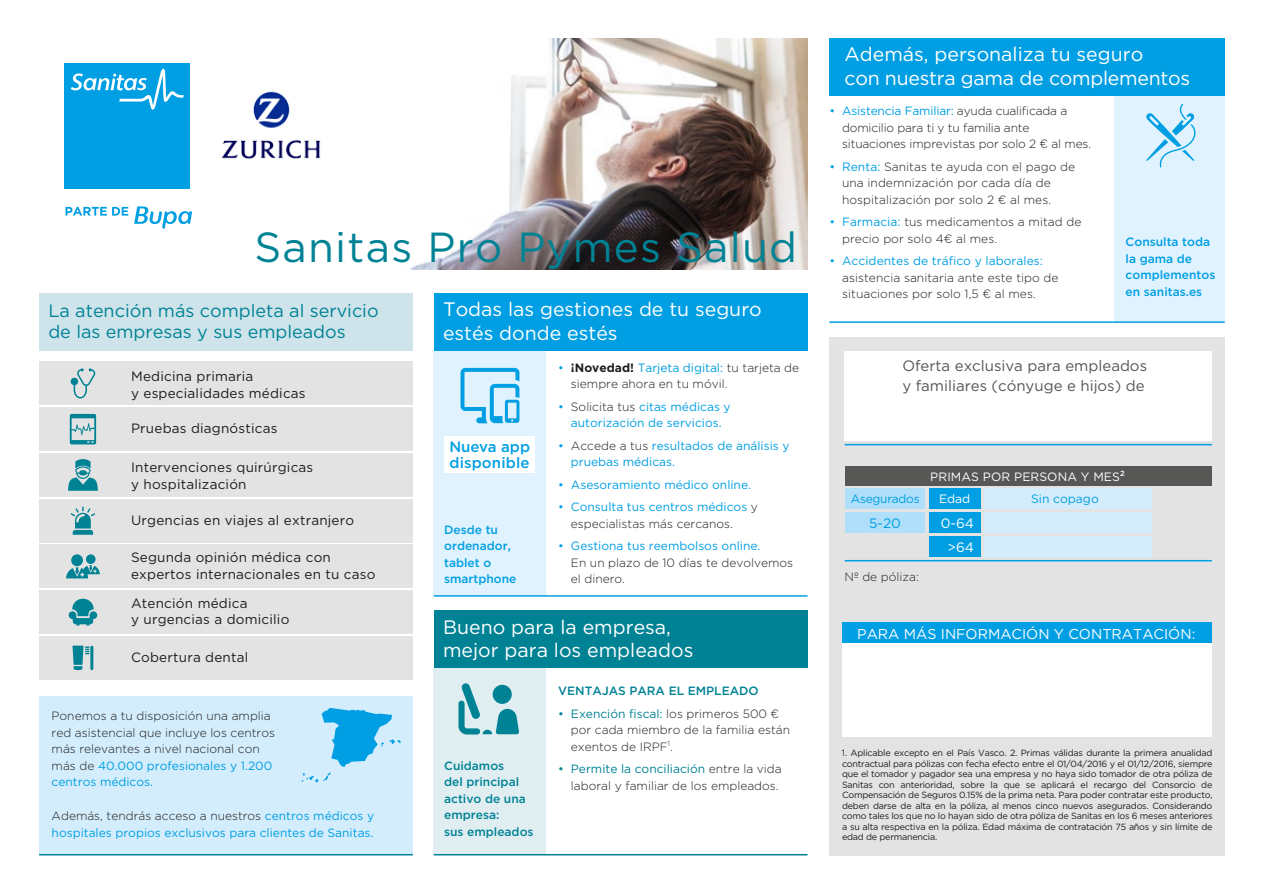
<style>
.page{position:relative;width:1263px;height:893px;background:#fff}
.page>*{position:absolute;margin:0;border:0;box-sizing:border-box;transform-origin:0 0}
.t1{font:42px "Gotham";letter-spacing:.03em;color:#008295}
.t2{font:19.5px/23.4px "Gotham";color:#fff}
.t3{font:18px/20.7px "Gotham";color:#008295}
.t4{font:15px/19.5px "Gotham";color:#575756}
.t5{font:500 15px/15.9px "Gotham";letter-spacing:.01em;color:#009fe3}
.t6{font:14.25px "Gotham";color:#fff}
.t7{font:13.65px/24.2px "Gotham";color:#fff;text-align:center}
.t8{font:13.65px "Gotham";color:#009fe3}
.t9{font:13.5px/16.2px "Gotham";letter-spacing:.015em;color:#1d1d1b}
.t10{font:12.15px/21.9px "Gotham";letter-spacing:.01em;color:#fff}
.t11{font:12.15px "Gotham";color:#009fe3}
.t12{font:300 12px/16.5px "Gotham";color:#1d1d1b}
.t13{font:12px/16.5px "Gotham";color:#009fe3}
.t14{font:500 12px/16.5px "Gotham";color:#009fe3}
.t15{font:500 12px/16.5px "Gotham";color:#008295}
.t16{font:300 12px "Gotham";color:#1f1f1d}
.t17{font:12px "Gotham";letter-spacing:-.025em;color:#009fe3}
.t18{font:9px/10.5px "Gotham";letter-spacing:-.025em;color:#1d1d1b;text-align:justify}
.s1{font-weight:400;color:#009fe3}
.s2{font-weight:300;color:#1d1d1b}
.s3{font-weight:700}
.s4{font-weight:400;color:#008295}
</style>
<div class="page">
<div style="left:829px;top:338px;width:396px;height:518px;background:#e3e3e3"></div>
<div style="left:845px;top:351px;width:367px;height:89px;background:#fff"></div>
<div style="left:39px;top:362px;width:374px;height:43px;background:#e3e3e3"></div>
<div style="left:39px;top:408px;width:374px;height:43px;background:#e3e3e3"></div>
<div style="left:39px;top:453px;width:374px;height:44px;background:#e3e3e3"></div>
<div style="left:39px;top:499px;width:374px;height:43px;background:#e3e3e3"></div>
<div style="left:39px;top:293px;width:374px;height:58px;background:#cee4ea"></div>
<img style="left:410px;top:38px;width:397px;height:231px">
<div style="left:842px;top:643px;width:370px;height:94px;background:#fff"></div>
<svg style="left:66px;top:207px;width:62px;height:9px"></svg>
<svg style="left:134px;top:206px;width:58px;height:23px"></svg>
<div style="left:65px;top:64px;width:125px;height:125px;background:#009fe3"></div>
<svg style="left:71px;top:69px;width:113px;height:41px"></svg>
<div style="left:842px;top:623px;width:370px;height:20px;background:#009fe3"></div>
<div style="left:434px;top:351px;width:112px;height:245px;background:#dff2fd"></div>
<div style="left:434px;top:293px;width:373px;height:58px;background:#009fe3"></div>
<hr style="left:434px;top:595px;width:373px;height:2px;background:#009fe3">
<svg style="left:460px;top:368px;width:59px;height:55px"></svg>
<svg style="left:71px;top:368px;width:24px;height:30px"></svg>
<svg style="left:70px;top:414px;width:26px;height:30px"></svg>
<svg style="left:68px;top:459px;width:30px;height:32px"></svg>
<svg style="left:71px;top:507px;width:24px;height:28px"></svg>
<div style="left:39px;top:545px;width:374px;height:43px;background:#e3e3e3"></div>
<div style="left:39px;top:590px;width:374px;height:44px;background:#e3e3e3"></div>
<div style="left:39px;top:636px;width:374px;height:43px;background:#e3e3e3"></div>
<div style="left:86px;top:554px;width:10px;height:10px;background:#008295;border-radius:50%"></div>
<svg style="left:66px;top:565px;width:34px;height:13px"></svg>
<div style="left:71px;top:554px;width:12px;height:12px;background:#008295;border-radius:50%"></div>
<svg style="left:69px;top:599px;width:28px;height:27px"></svg>
<hr style="left:90px;top:646px;width:3px;height:24px;background:#008295;border-radius:2px">
<svg style="left:73px;top:646px;width:17px;height:24px"></svg>
<div style="left:1115px;top:96px;width:110px;height:226px;background:#dff2fd"></div>
<div style="left:829px;top:38px;width:396px;height:58px;background:#009fe3"></div>
<hr style="left:829px;top:321px;width:396px;height:2px;background:#009fe3">
<svg style="left:1146px;top:104px;width:49px;height:64px"></svg>
<div style="left:39px;top:696px;width:374px;height:159px;background:#d4edfc"></div>
<hr style="left:39px;top:854px;width:374px;height:1px;background:#008295">
<svg style="left:301px;top:708px;width:100px;height:74px"></svg>
<div style="left:445px;top:436px;width:90px;height:37px;background:#fff"></div>
<div style="left:434px;top:668px;width:112px;height:187px;background:#e0eef2"></div>
<div style="left:434px;top:611px;width:373px;height:57px;background:#008295"></div>
<hr style="left:434px;top:854px;width:373px;height:1px;background:#008295">
<svg style="left:458px;top:683px;width:61px;height:51px"></svg>
<hr style="left:845px;top:444px;width:367px;height:1px;background:#009fe3">
<hr style="left:845px;top:560px;width:367px;height:1px;background:#009fe3">
<div style="left:845px;top:466px;width:367px;height:19px;background:#575756"></div>
<div style="left:984px;top:512px;width:167px;height:21px;background:#d4edfc"></div>
<div style="left:984px;top:488px;width:167px;height:21px;background:#d4edfc"></div>
<div style="left:984px;top:536px;width:167px;height:21px;background:#d4edfc"></div>
<div style="left:929px;top:488px;width:51px;height:21px;background:#009fe3"></div>
<div style="left:929px;top:512px;width:51px;height:21px;background:#009fe3"></div>
<div style="left:929px;top:536px;width:51px;height:21px;background:#009fe3"></div>
<div style="left:845px;top:488px;width:80px;height:21px;background:#afdff9"></div>
<div style="left:845px;top:512px;width:80px;height:21px;background:#afdff9"></div>
<img style="left:221px;top:91px;width:100px;height:68px">
<h1 class="t1" style="left:254px;top:220px;width:544px">Sanitas Pro Pymes Salud</h1>
<h3 class="t3" style="left:48px;top:300px;width:332px">La atención más completa al servicio de las empresas y sus empleados</h3>
<p class="t9" style="left:131px;top:368px;width:176px">Medicina primaria<br>y especialidades médicas</p>
<p class="t9" style="left:131px;top:420px;width:148px">Pruebas diagnósticas</p>
<p class="t9" style="left:131px;top:459px;width:184px">Intervenciones quirúrgicas y hospitalización</p>
<p class="t9" style="left:131px;top:512px;width:225px">Urgencias en viajes al extranjero</p>
<p class="t9" style="left:131px;top:549px;width:246px">Segunda opinión médica con expertos internacionales en tu caso</p>
<p class="t9" style="left:131px;top:595px;width:160px">Atención médica<br>y urgencias a domicilio</p>
<p class="t9" style="left:131px;top:649px;width:119px">Cobertura dental</p>
<p class="t12" style="left:52px;top:707px;width:225px">Ponemos a tu disposición una amplia red asistencial que incluye los centros más relevantes a nivel nacional con más de <span class="s1">40.000 profesionales y 1.200 centros médicos.</span></p>
<p class="t13" style="left:52px;top:808px;width:324px"><span class="s2">Además, tendrás acceso a nuestros</span> centros médicos y hospitales propios exclusivos para clientes de Sanitas.</p>
<h2 class="t2" style="left:443px;top:297px;width:320px">Todas las gestiones de tu seguro estés donde estés</h2>
<p class="t5" style="left:449px;top:438px;width:82px">Nueva app disponible</p>
<p class="t14" style="left:444px;top:521px;width:74px">Desde tu ordenador, tablet o smartphone</p>
<p class="t12" style="left:571px;top:359px;width:230px;text-indent:-13px"><span class="s1">•</span> <span class="s3">¡Novedad!</span> <span class="s1">Tarjeta digital:</span> tu tarjeta de siempre ahora en tu móvil.</p>
<p class="t13" style="left:558px;top:398px;width:174px;text-align:center">• <span class="s2">Solicita tus</span> citas médicas y autorización de servicios.</p>
<p class="t13" style="left:571px;top:437px;width:220px;text-indent:-13px">• <span class="s2">Accede a tus</span> resultados de análisis y pruebas médicas.</p>
<p class="t13" style="left:558px;top:476px;width:194px">• Asesoramiento médico online.</p>
<p class="t13" style="left:571px;top:498px;width:188px;text-indent:-13px">• Consulta tus centros médicos <span class="s2">y especialistas más cercanos.</span></p>
<p class="t13" style="left:558px;top:537px;width:204px">• Gestiona tus reembolsos online.</p>
<p class="t12" style="left:571px;top:554px;width:224px">En un plazo de 10 días te devolvemos el dinero.</p>
<h2 class="t2" style="left:443px;top:615px;width:252px">Bueno para la empresa, mejor para los empleados</h2>
<p class="t15" style="left:444px;top:757px;width:91px">Cuidamos<br>del principal activo de una empresa:<br>sus empleados</p>
<p class="t15" style="left:558px;top:683px;width:202px">VENTAJAS PARA EL EMPLEADO</p>
<p class="t12" style="left:571px;top:705px;width:221px;text-indent:-13px"><span class="s4">• Exención fiscal:</span> los primeros 500 € por cada miembro de la familia están exentos de IRPF<sup>1</sup>.</p>
<p class="t12" style="left:558px;top:760px;width:225px;text-align:right"><span class="s4">• Permite la conciliación</span> entre la vida laboral y familiar de los empleados.</p>
<h2 class="t2" style="left:844px;top:42px;width:347px">Además, personaliza tu seguro<br>con nuestra gama de complementos</h2>
<p class="t12" style="left:842px;top:102px;width:250px;text-indent:-13px"><span class="s1">• Asistencia Familiar:</span> ayuda cualificada a domicilio para ti y tu familia ante situaciones imprevistas por solo 2 € al mes.</p>
<p class="t12" style="left:842px;top:158px;width:235px;text-indent:-13px"><span class="s1">• Renta:</span> Sanitas te ayuda con el pago de una indemnización por cada día de hospitalización por solo 2 € al mes.</p>
<p class="t12" style="left:842px;top:213px;width:241px;text-indent:-13px"><span class="s1">• Farmacia:</span> tus medicamentos a mitad de precio por solo 4€ al mes.</p>
<p class="t13" style="left:829px;top:252px;width:215px">• Accidentes de tráfico y laborales:</p>
<p class="t12" style="left:842px;top:269px;width:218px">asistencia sanitaria ante este tipo de situaciones por solo 1,5 € al mes.</p>
<p class="t14" style="left:1125px;top:234px;width:91px">Consulta toda la gama de complementos en sanitas.es</p>
<p class="t4" style="left:902px;top:356px;width:246px">Oferta exclusiva para empleados y familiares (cónyuge e hijos) de</p>
<p class="t17" style="left:851px;top:491px;width:70px">Asegurados</p>
<p class="t8" style="left:869px;top:514px;width:33px">5-20</p>
<p class="t16" style="left:845px;top:569px;width:76px">Nº de póliza:</p>
<p class="t10" style="left:939px;top:465px;width:187px;text-indent:-9px">PRIMAS POR PERSONA Y MES<sup>2<br></sup>Edad</p>
<p class="t11" style="left:1031px;top:490px;width:69px">Sin copago</p>
<p class="t7" style="left:941px;top:510px;width:35px">0-64 &gt;64</p>
<p class="t6" style="left:857px;top:624px;width:340px">PARA MÁS INFORMACIÓN Y CONTRATACIÓN:</p>
<p class="t18" style="left:842px;top:747px;width:372px">1. Aplicable excepto en el País Vasco. 2. Primas válidas durante la primera anualidad contractual para pólizas con fecha efecto entre el 01/04/2016 y el 01/12/2016, siempre que el tomador y pagador sea una empresa y no haya sido tomador de otra póliza de Sanitas con anterioridad, sobre la que se aplicará el recargo del Consorcio de Compensación de Seguros 0.15% de la prima neta. Para poder contratar este producto, deben darse de alta en la póliza, al menos cinco nuevos asegurados. Considerando como tales los que no lo hayan sido de otra póliza de Sanitas en los 6 meses anteriores a su alta respectiva en la póliza. Edad máxima de contratación 75 años y sin límite de edad de permanencia.</p>
</div>
